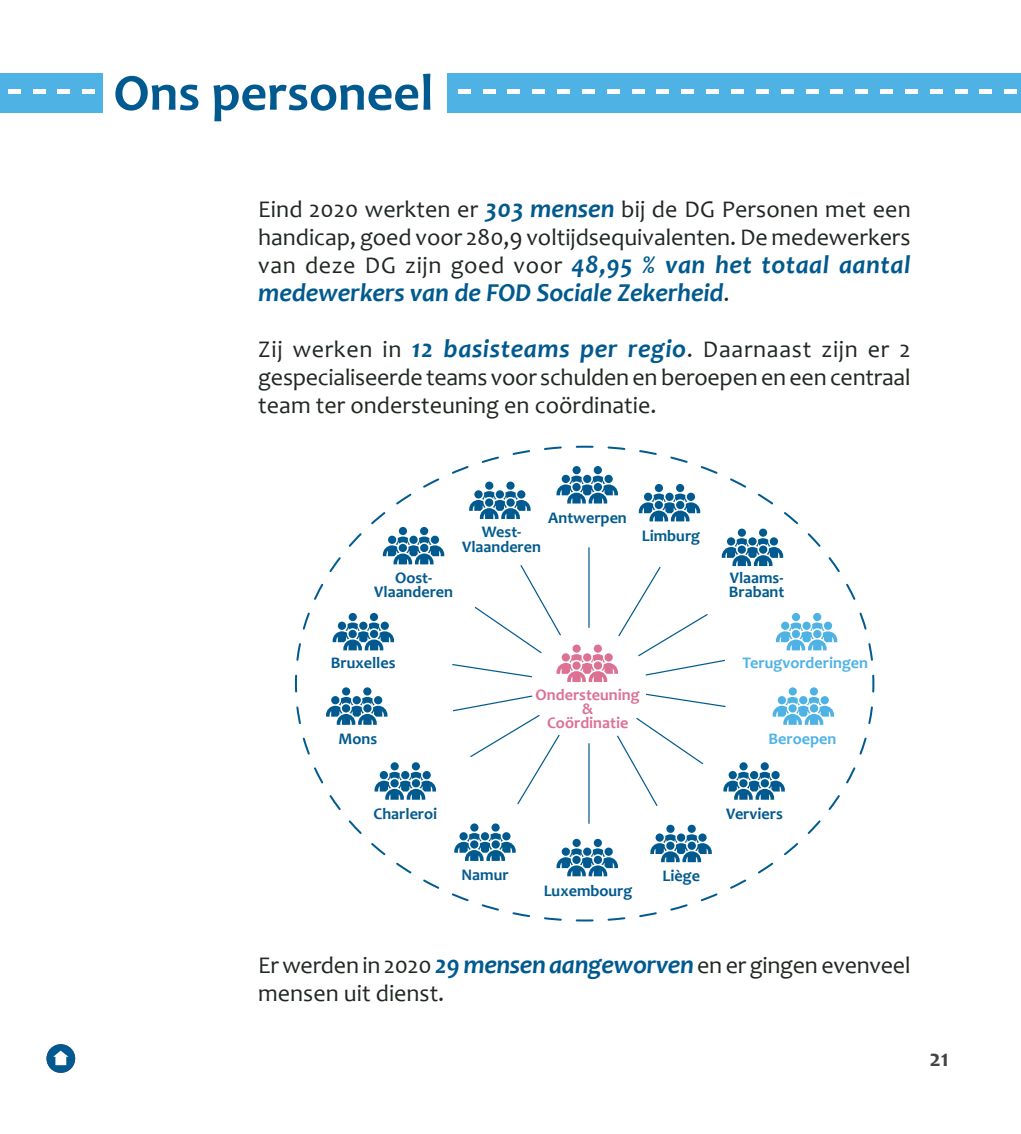
<style>
.page{position:relative;width:1021px;height:1134px;background:#fff}
.page>*{position:absolute;margin:0;border:0;box-sizing:border-box;transform-origin:0 0}
.t1{font:700 52px "Candara";color:#005a8f}
.t2{font:italic 700 26px/28px "Candara";letter-spacing:-.005em;color:#005a8f}
.t3{font:24px/28px "Candara";color:#202721}
.t4{font:700 24px "Candara";color:#41443f}
.t5{font:700 16.2px/14.2px "Candara";color:#005a8f;text-align:center}
.t6{font:700 16.2px/14.2px "Candara";color:#dd7194;text-align:center}
.t7{font:700 16.2px "Candara";color:#4fb2e5}
.s1{font-weight:700;font-style:italic;font-size:26px;color:#005a8f}
.s2{font-weight:400;font-style:normal;font-size:24px;color:#202721}
</style>
<div class="page">
<div style="left:0;top:73px;width:102px;height:40px;background:#4fb2e5"></div>
<div style="left:447px;top:73px;width:573px;height:40px;background:#4fb2e5"></div>
<div style="left:482px;top:89px;width:13px;height:5px;background:#fff"></div>
<div style="left:631px;top:89px;width:13px;height:5px;background:#fff"></div>
<div style="left:780px;top:89px;width:13px;height:5px;background:#fff"></div>
<div style="left:57px;top:89px;width:13px;height:5px;background:#fff"></div>
<div style="left:557px;top:89px;width:13px;height:5px;background:#fff"></div>
<div style="left:706px;top:89px;width:13px;height:5px;background:#fff"></div>
<div style="left:855px;top:89px;width:13px;height:5px;background:#fff"></div>
<div style="left:954px;top:89px;width:13px;height:5px;background:#fff"></div>
<div style="left:8px;top:89px;width:13px;height:5px;background:#fff"></div>
<div style="left:507px;top:89px;width:13px;height:5px;background:#fff"></div>
<div style="left:656px;top:89px;width:13px;height:5px;background:#fff"></div>
<div style="left:805px;top:89px;width:13px;height:5px;background:#fff"></div>
<div style="left:904px;top:89px;width:13px;height:5px;background:#fff"></div>
<div style="left:82px;top:89px;width:13px;height:5px;background:#fff"></div>
<div style="left:582px;top:89px;width:13px;height:5px;background:#fff"></div>
<div style="left:731px;top:89px;width:13px;height:5px;background:#fff"></div>
<div style="left:880px;top:89px;width:13px;height:5px;background:#fff"></div>
<div style="left:979px;top:89px;width:13px;height:5px;background:#fff"></div>
<div style="left:458px;top:89px;width:12px;height:5px;background:#fff"></div>
<div style="left:607px;top:89px;width:12px;height:5px;background:#fff"></div>
<div style="left:755px;top:89px;width:13px;height:5px;background:#fff"></div>
<div style="left:33px;top:89px;width:12px;height:5px;background:#fff"></div>
<div style="left:532px;top:89px;width:13px;height:5px;background:#fff"></div>
<div style="left:681px;top:89px;width:13px;height:5px;background:#fff"></div>
<div style="left:830px;top:89px;width:13px;height:5px;background:#fff"></div>
<div style="left:929px;top:89px;width:13px;height:5px;background:#fff"></div>
<div style="left:1004px;top:89px;width:13px;height:5px;background:#fff"></div>
<svg style="left:294px;top:445px;width:581px;height:477px"></svg>
<svg style="left:469px;top:481px;width:61px;height:38px"></svg>
<svg style="left:556px;top:466px;width:62px;height:37px"></svg>
<svg style="left:638px;top:484px;width:62px;height:37px"></svg>
<svg style="left:650px;top:825px;width:61px;height:37px"></svg>
<svg style="left:556px;top:839px;width:62px;height:37px"></svg>
<svg style="left:454px;top:823px;width:61px;height:38px"></svg>
<svg style="left:374px;top:762px;width:62px;height:38px"></svg>
<svg style="left:326px;top:687px;width:61px;height:38px"></svg>
<svg style="left:332px;top:613px;width:62px;height:37px"></svg>
<svg style="left:383px;top:527px;width:61px;height:37px"></svg>
<hr style="left:588px;top:743px;width:1px;height:81px;background:#005a8f">
<svg style="left:451px;top:529px;width:386px;height:278px"></svg>
<div style="left:47px;top:1044px;width:28px;height:29px;background:#005a8f;border-radius:50%"></div>
<svg style="left:53px;top:1050px;width:15px;height:15px"></svg>
<h1 class="t1" style="left:113px;top:60px;width:321px">Ons personeel</h1>
<p class="t3" style="left:258px;top:195px;width:654px">Eind 2020 werkten er <span class="s1">303 mensen</span> bij de DG Personen met een handicap, goed voor 280,9 voltijdsequivalenten. De medewerkers</p>
<p class="t2" style="left:258px;top:250px;width:654px"><span class="s2">van deze DG zijn goed voor</span> 48,95 % van het totaal aantal medewerkers van de FOD Sociale Zekerheid<span class="s2">.</span></p>
<p class="t3" style="left:258px;top:335px;width:654px;text-align:justify">Zij werken in <span class="s1">12 basisteams per regio</span>. Daarnaast zijn er 2 gespecialiseerde teams voor schulden en beroepen en een centraal team ter ondersteuning en coördinatie.</p>
<p class="t5" style="left:548px;top:510px;width:80px">Antwerpen</p>
<p class="t5" style="left:482px;top:525px;width:41px">West-</p>
<p class="t5" style="left:642px;top:528px;width:60px">Limburg</p>
<p class="t5" style="left:462px;top:539px;width:80px">Vlaanderen</p>
<p class="t5" style="left:374px;top:571px;width:80px">Oost-<br>Vlaanderen</p>
<p class="t5" style="left:728px;top:571px;width:57px;text-align:left">Vlaams-<br>Brabant</p>
<p class="t5" style="left:331px;top:656px;width:66px">Bruxelles</p>
<p class="t7" style="left:742px;top:653px;width:127px">Terugvorderingen</p>
<p class="t6" style="left:535px;top:687px;width:106px">Ondersteuning &amp;<br>Coördinatie</p>
<p class="t5" style="left:338px;top:731px;width:40px">Mons</p>
<p class="t7" style="left:768px;top:728px;width:69px">Beroepen</p>
<p class="t5" style="left:373px;top:806px;width:65px">Charleroi</p>
<p class="t5" style="left:726px;top:806px;width:58px">Verviers</p>
<p class="t5" style="left:461px;top:867px;width:49px">Namur</p>
<p class="t5" style="left:543px;top:883px;width:90px">Luxembourg</p>
<p class="t5" style="left:662px;top:869px;width:39px">Liège</p>
<p class="t3" style="left:258px;top:951px;width:653px">Er werden in 2020 <span class="s1">29 mensen aangeworven</span> en er gingen evenveel mensen uit dienst.</p>
<p class="t4" style="left:929px;top:1043px;width:21px">21</p>
</div>
